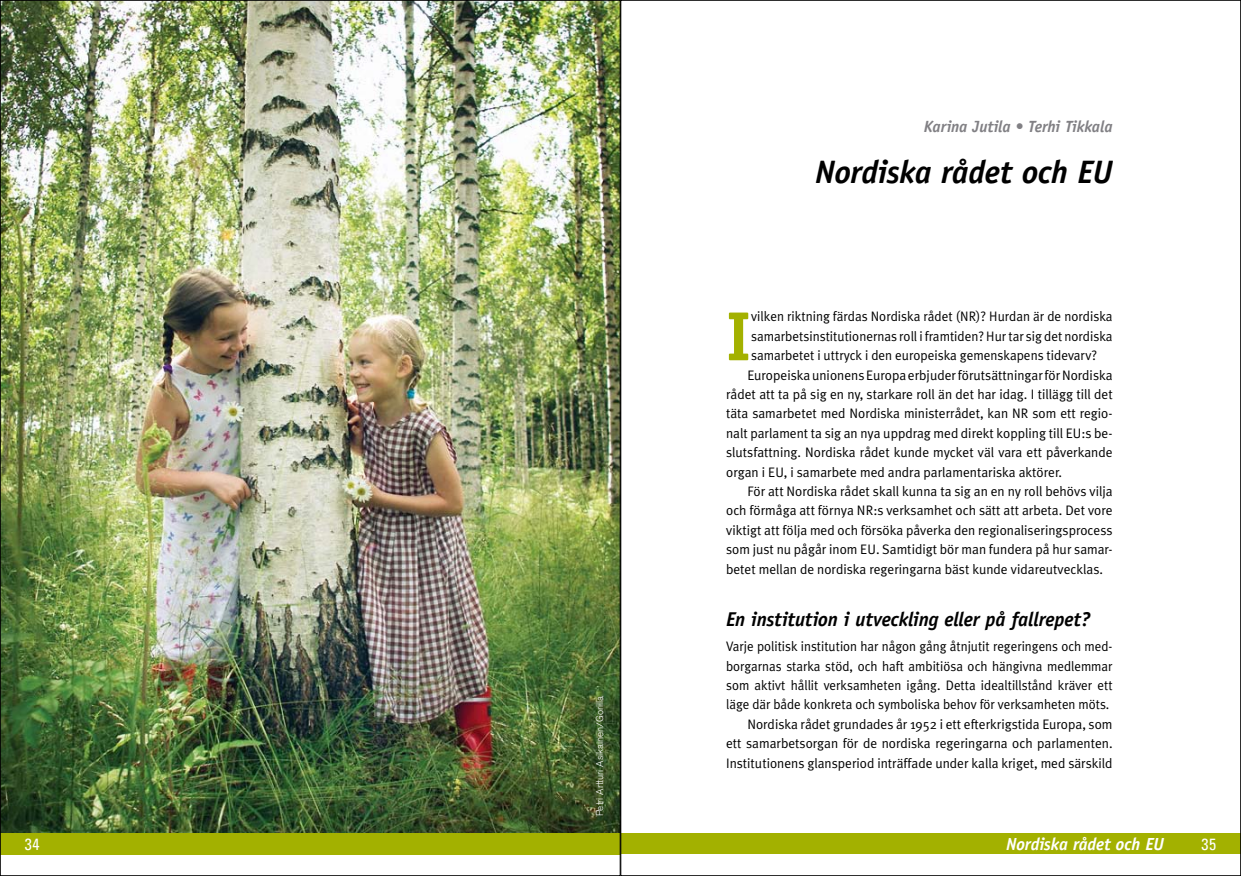
<style>
.page{position:relative;width:1241px;height:876px;background:#fff}
.page>*{position:absolute;margin:0;border:0;box-sizing:border-box;transform-origin:0 0}
.t1{font:700 69.62px "Officina Sans";color:#a3b100}
.t2{font:italic 700 32.5px "Officina Sans";letter-spacing:-.01em;color:#000}
.t3{font:italic 700 20px "Officina Sans";letter-spacing:-.01em;color:#000}
.t4{font:italic 700 17.5px "Officina Sans";letter-spacing:-.01em;color:#fff}
.t5{font:italic 700 16.25px "Officina Sans";letter-spacing:-.01em;color:#818084}
.t6{font:condensed 16.25px "Univers";color:#fff}
.t7{font:13.75px "Meta Plus Normal";color:#000}
.t8{font:13.75px/19.4px "Meta Plus Normal";color:#000;text-align:right;scale:.95 1}
.t9{font:13.75px "Meta Plus Normal";color:#000;scale:.96 1}
.t10{font:300 10px "Akzidenz Grotesk BE";color:#fff}
</style>
<div class="page">
<img style="left:2px;top:2px;width:616px;height:831px">
<div style="left:0;top:833px;width:620px;height:21px;background:#a3b100"></div>
<div style="left:620px;top:833px;width:620px;height:21px;background:#a3b100"></div>
<p class="t10" style="left:594px;top:816px;width:122px;rotate:-90deg">Petri Artturi Asikainen/Gorilla</p>
<p class="t5" style="left:923px;top:116px;width:190px">Karina Jutila • Terhi Tikkala</p>
<h2 class="t2" style="left:815px;top:153px;width:299px">Nordiska rådet och EU</h2>
<h1 class="t1" style="left:726px;top:293px;width:26px">I</h1>
<p class="t9" style="left:751px;top:308px;width:378px">vilken riktning färdas Nordiska rådet (NR)? Hurdan är de nordiska</p>
<p class="t9" style="left:751px;top:328px;width:378px">samarbetsinstitutionernas roll i framtiden? Hur tar sig det nordiska</p>
<p class="t9" style="left:751px;top:347px;width:362px">samarbetet i uttryck i den europeiska gemenskapens tidevarv?</p>
<p class="t7" style="left:747px;top:367px;width:366px">Europeiska unionens Europa erbjuder förutsättningar för Nordiska</p>
<p class="t7" style="left:726px;top:386px;width:388px">rådet att ta på sig en ny, starkare roll än det har idag. I tillägg till det</p>
<p class="t7" style="left:726px;top:405px;width:388px">täta samarbetet med Nordiska ministerrådet, kan NR som ett regio-</p>
<p class="t7" style="left:726px;top:425px;width:388px">nalt parlament ta sig an nya uppdrag med direkt koppling till EU:s be-</p>
<p class="t7" style="left:726px;top:444px;width:388px">slutsfattning. Nordiska rådet kunde mycket väl vara ett påverkande</p>
<p class="t7" style="left:726px;top:463px;width:337px">organ i EU, i samarbete med andra parlamentariska aktörer.</p>
<p class="t7" style="left:747px;top:483px;width:366px">För att Nordiska rådet skall kunna ta sig an en ny roll behövs vilja</p>
<p class="t7" style="left:726px;top:502px;width:388px">och förmåga att förnya NR:s verksamhet och sätt att arbeta. Det vore</p>
<p class="t7" style="left:726px;top:522px;width:388px">viktigt att följa med och försöka påverka den regionaliseringsprocess</p>
<p class="t7" style="left:726px;top:541px;width:388px">som just nu pågår inom EU. Samtidigt bör man fundera på hur samar-</p>
<p class="t7" style="left:726px;top:560px;width:378px">betet mellan de nordiska regeringarna bäst kunde vidareutvecklas.</p>
<h3 class="t3" style="left:726px;top:606px;width:365px">En institution i utveckling eller på fallrepet?</h3>
<p class="t8" style="left:726px;top:636px;width:408px">Varje politisk institution har någon gång åtnjutit regeringens och med&shy;borgarnas starka stöd, och haft ambitiösa och hängivna medlemmar som aktivt hållit verksamheten igång. Detta idealtillstånd kräver ett läge där både konkreta och symboliska behov för verksamheten möts.<br>Nordiska rådet grundades år 1952 i ett efterkrigstida Europa, som<br>ett samarbetsorgan för de nordiska regeringarna och parlamenten.<br>Institutionens glansperiod inträffade under kalla kriget, med särskild</p>
<p class="t4" style="left:1005px;top:832px;width:159px">Nordiska rådet och EU</p>
<p class="t6" style="left:25px;top:833px;width:16px">34</p>
<p class="t6" style="left:1201px;top:833px;width:16px">35</p>
</div>
